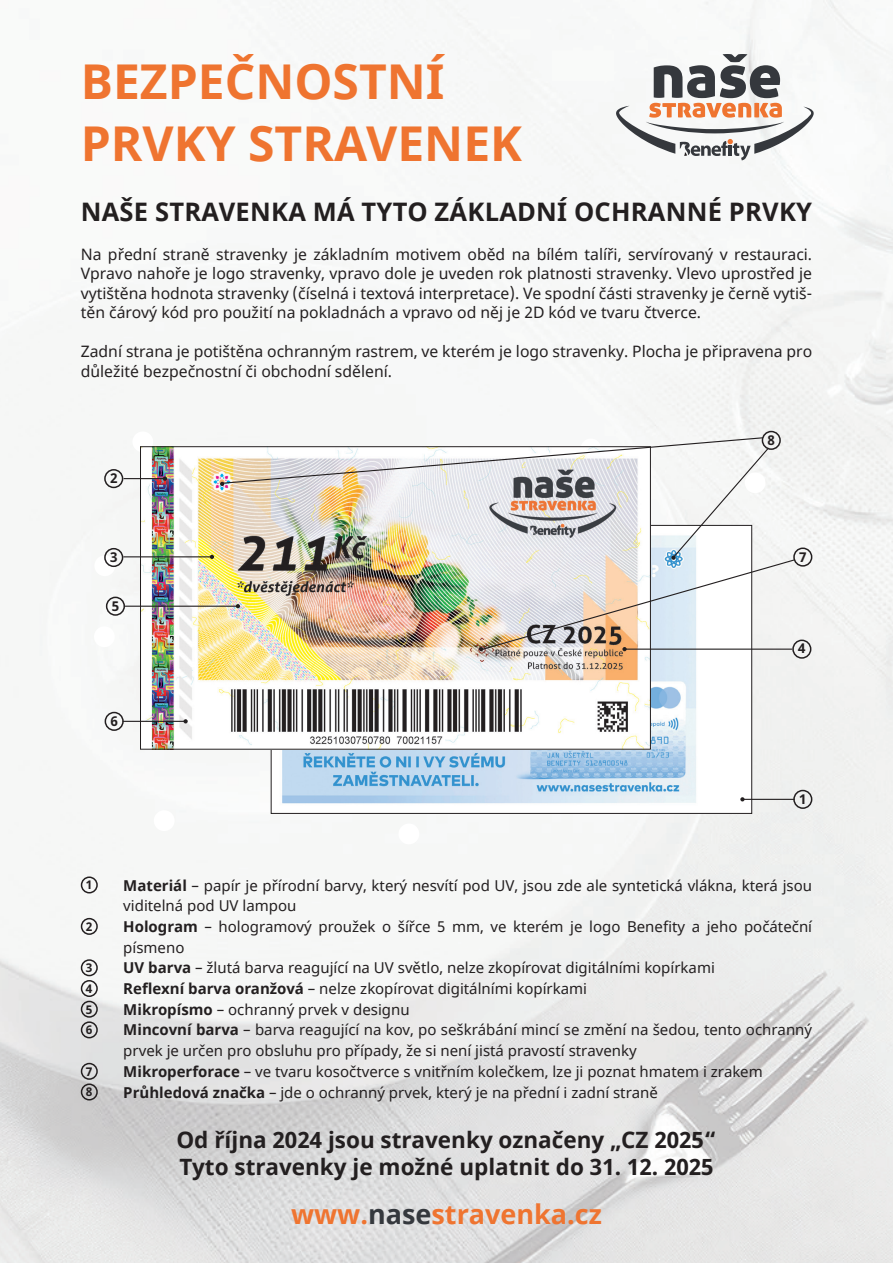
<style>
.page{position:relative;width:893px;height:1263px;background:#fff}
.page>*{position:absolute;margin:0;border:0;box-sizing:border-box;transform-origin:0 0}
.t1{font:700 48px/61.8px "Noto Sans";color:#ef7430}
.t2{font:700 27px "Noto Sans";color:#ef7430}
.t3{font:700 25.5px "Noto Sans";letter-spacing:.01em;color:#231f20}
.t4{font:700 22.5px/27px "Noto Sans";color:#231f20}
.t5{font:15.75px/19.5px "Noto Sans";color:#231f20;text-align:justify}
.t6{font:15px/20.7px "Noto Sans";color:#231f20}
.t7{font:700 13.5px "Noto Sans";color:#231f20}
.t8{font:700 12px "Noto Sans";color:#231f20}
.s1{font-weight:700}
.s2{color:#35383d}
</style>
<div class="page">
<img style="left:0;top:0;width:893px;height:1263px">
<div style="left:132px;top:431px;width:21px;height:21px;background:#fff;border-radius:50%"></div>
<div style="left:94px;top:555px;width:21px;height:21px;background:#fff;border-radius:50%"></div>
<div style="left:94px;top:626px;width:21px;height:21px;background:#fff;border-radius:50%"></div>
<div style="left:154px;top:810px;width:21px;height:21px;background:#fff;border-radius:50%"></div>
<svg style="left:397px;top:822px;width:24px;height:24px"></svg>
<div style="left:81px;top:876px;width:17px;height:17px;border:2px solid #231f20;border-radius:50%"></div>
<div style="left:81px;top:918px;width:17px;height:17px;border:2px solid #231f20;border-radius:50%"></div>
<div style="left:81px;top:959px;width:17px;height:17px;border:2px solid #231f20;border-radius:50%"></div>
<div style="left:81px;top:980px;width:17px;height:17px;border:2px solid #231f20;border-radius:50%"></div>
<div style="left:81px;top:1001px;width:17px;height:17px;border:2px solid #231f20;border-radius:50%"></div>
<div style="left:81px;top:1021px;width:17px;height:17px;border:2px solid #231f20;border-radius:50%"></div>
<div style="left:81px;top:1063px;width:17px;height:17px;border:2px solid #231f20;border-radius:50%"></div>
<div style="left:81px;top:1083px;width:17px;height:17px;border:2px solid #231f20;border-radius:50%"></div>
<svg style="left:616px;top:54px;width:198px;height:106px"></svg>
<img style="left:273px;top:651px;width:477px;height:160px">
<img style="left:142px;top:448px;width:507px;height:299px">
<hr style="left:125px;top:606px;width:112px;height:1px;background:#231f20">
<hr style="left:123px;top:721px;width:63px;height:1px;background:#231f20">
<svg style="left:183px;top:719px;width:5px;height:4px"></svg>
<div style="left:106px;top:597px;width:19px;height:19px;border:2px solid #231f20;border-radius:50%"></div>
<div style="left:105px;top:712px;width:19px;height:19px;border:2px solid #231f20;border-radius:50%"></div>
<div style="left:792px;top:639px;width:19px;height:20px;border:2px solid #231f20;border-radius:50%"></div>
<hr style="left:743px;top:799px;width:51px;height:1px;background:#231f20">
<svg style="left:740px;top:797px;width:5px;height:4px"></svg>
<div style="left:793px;top:790px;width:19px;height:19px;border:2px solid #231f20;border-radius:50%"></div>
<div style="left:762px;top:431px;width:19px;height:19px;border:2px solid #231f20;border-radius:50%"></div>
<hr style="left:124px;top:478px;width:41px;height:1px;background:#231f20">
<svg style="left:163px;top:476px;width:4px;height:5px"></svg>
<div style="left:104px;top:469px;width:19px;height:19px;border:2px solid #231f20;border-radius:50%"></div>
<hr style="left:123px;top:556px;width:88px;height:1px;background:#231f20">
<svg style="left:210px;top:555px;width:4px;height:4px"></svg>
<div style="left:104px;top:548px;width:19px;height:19px;border:2px solid #231f20;border-radius:50%"></div>
<div style="left:793px;top:547px;width:19px;height:20px;border:2px solid #231f20;border-radius:50%"></div>
<img style="left:220px;top:437px;width:576px;height:214px">
<h1 class="t1" style="left:81px;top:52px;width:443px">BEZPEČNOSTNÍ<br>PRVKY STRAVENEK</h1>
<h3 class="t3" style="left:81px;top:194px;width:733px">NAŠE STRAVENKA MÁ TYTO ZÁKLADNÍ OCHRANNÉ PRVKY</h3>
<p class="t5" style="left:81px;top:245px;width:733px">Na přední straně stravenky je základním motivem oběd na bílém talíři, servírovaný v restauraci.<br>Vpravo nahoře je logo stravenky, vpravo dole je uveden rok platnosti stravenky. Vlevo uprostřed je vytištěna hodnota stravenky (číselná i textová interpretace). Ve spodní části stravenky je černě vytiš&shy;těn čárový kód pro použití na pokladnách a vpravo od něj je 2D kód ve tvaru čtverce.</p>
<p class="t5" style="left:81px;top:342px;width:733px">Zadní strana je potištěna ochranným rastrem, ve kterém je logo stravenky. Plocha je připravena pro důležité bezpečnostní či obchodní sdělení.</p>
<p class="t7" style="left:110px;top:468px;width:9px">2</p>
<p class="t7" style="left:110px;top:547px;width:9px">3</p>
<p class="t7" style="left:112px;top:597px;width:9px">5</p>
<p class="t7" style="left:110px;top:712px;width:9px">6</p>
<p class="t7" style="left:767px;top:431px;width:9px">8</p>
<p class="t7" style="left:799px;top:548px;width:9px">7</p>
<p class="t7" style="left:798px;top:639px;width:9px">4</p>
<p class="t7" style="left:799px;top:790px;width:9px">1</p>
<p class="t8" style="left:86px;top:876px;width:8px">1</p>
<p class="t6" style="left:123px;top:875px;width:690px"><span class="s1">Materiál</span> – papír je přírodní barvy, který nesvítí pod UV, jsou zde ale syntetická vlákna, která jsou viditelná pod UV lampou</p>
<p class="t8" style="left:86px;top:918px;width:8px">2</p>
<p class="t6" style="left:123px;top:917px;width:690px"><span class="s1">Hologram</span> – hologramový proužek o šířce 5 mm, ve kterém je logo Benefity a jeho počáteční písmeno</p>
<p class="t8" style="left:86px;top:959px;width:8px">3</p>
<p class="t6" style="left:123px;top:958px;width:593px"><span class="s1">UV barva</span> – žlutá barva reagující na UV světlo, nelze zkopírovat digitálními kopírkami</p>
<p class="t8" style="left:86px;top:980px;width:8px">4</p>
<p class="t6" style="left:123px;top:979px;width:465px"><span class="s1">Reflexní barva oranžová</span> – nelze zkopírovat digitálními kopírkami</p>
<p class="t8" style="left:86px;top:1001px;width:8px">5</p>
<p class="t6" style="left:123px;top:999px;width:288px"><span class="s1">Mikropísmo</span> – ochranný prvek v designu</p>
<p class="t8" style="left:86px;top:1021px;width:8px">6</p>
<p class="t6" style="left:123px;top:1020px;width:690px"><span class="s1">Mincovní barva</span> – barva reagující na kov, po seškrábání mincí se změní na šedou, tento ochranný prvek je určen pro obsluhu pro případy, že si není jistá pravostí stravenky</p>
<p class="t8" style="left:86px;top:1063px;width:8px">7</p>
<p class="t6" style="left:123px;top:1061px;width:641px"><span class="s1">Mikroperforace</span> – ve tvaru kosočtverce s vnitřním kolečkem, lze ji poznat hmatem i zrakem</p>
<p class="t8" style="left:86px;top:1083px;width:8px">8</p>
<p class="t6" style="left:123px;top:1082px;width:536px"><span class="s1">Průhledová značka</span> – jde o ochranný prvek, který je na přední i zadní straně</p>
<h3 class="t4" style="left:176px;top:1127px;width:542px">Od října 2024 jsou stravenky označeny „CZ 2025“<br>Tyto stravenky je možné uplatnit do 31. 12. 2025</h3>
<h2 class="t2" style="left:291px;top:1195px;width:312px">www.<span class="s2">nase</span>stravenka.cz</h2>
</div>
